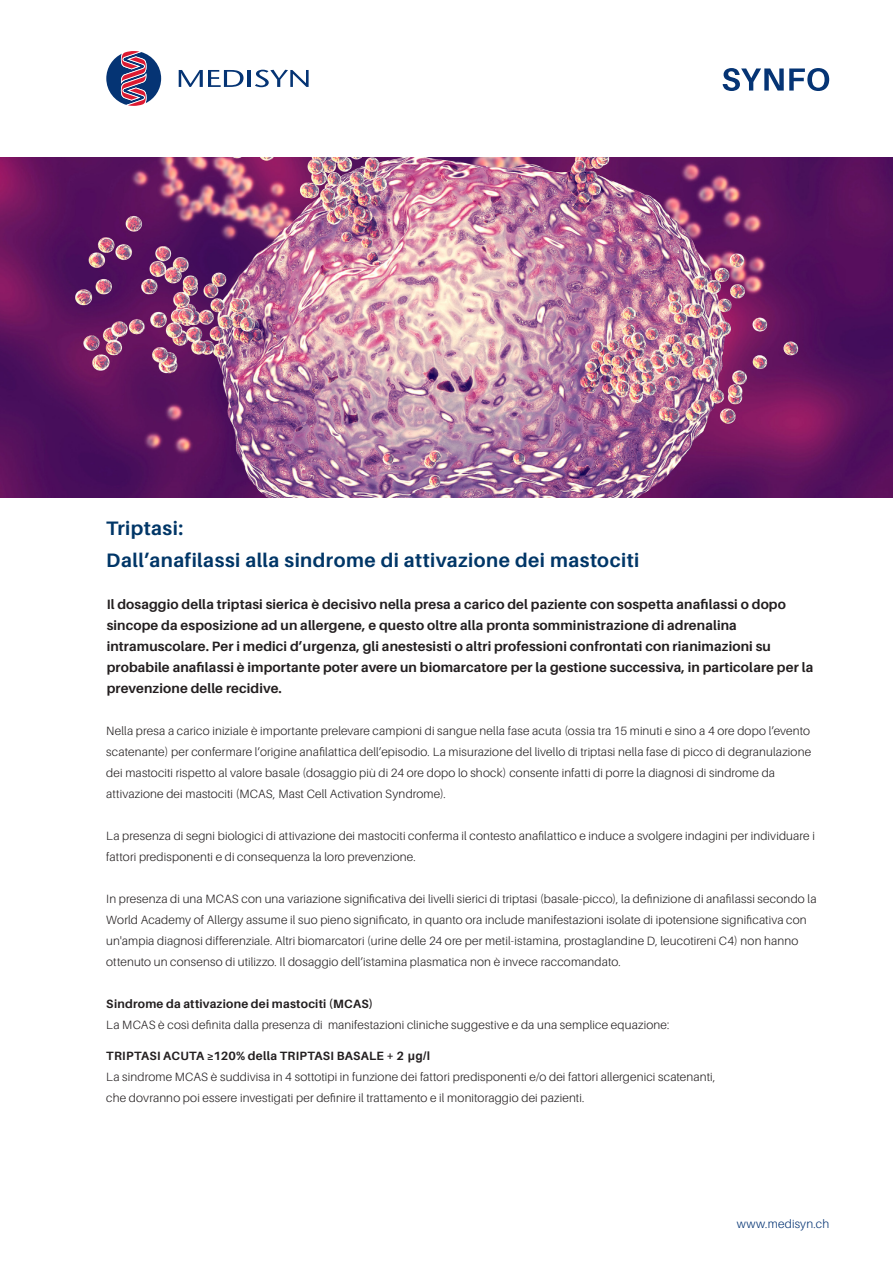
<style>
.page{position:relative;width:893px;height:1263px;background:#fff}
.page>*{position:absolute;margin:0;border:0;box-sizing:border-box;transform-origin:0 0}
.Lauftext{font:700 19.5px "Aileron";letter-spacing:.025em;color:#003667}
.t1{font:700 13.5px/21px "Aileron";letter-spacing:.01em;color:#231f20}
.Lauftext-2{font:300 12px/21px "Aileron";letter-spacing:.015em;color:#231f20}
.Lauftext-3{font:700 12px "Aileron";letter-spacing:.025em;color:#231f20}
.t2{font:300 12px "Aileron";letter-spacing:.015em;color:#053474}
.s1{font-weight:700}
.s2{font-family:"Arial"}
</style>
<div class="page">
<svg style="left:179px;top:70px;width:65px;height:17px"></svg>
<hr style="left:248px;top:70px;width:3px;height:17px;background:#053474">
<svg style="left:255px;top:70px;width:54px;height:17px"></svg>
<svg style="left:106px;top:51px;width:55px;height:55px"></svg>
<svg style="left:723px;top:68px;width:106px;height:23px"></svg>
<img style="left:0;top:157px;width:893px;height:340px">
<p class="Lauftext" style="left:106px;top:518px;width:78px">Triptasi:</p>
<p class="Lauftext" style="left:106px;top:549px;width:534px">Dall’anafilassi alla sindrome di attivazione dei mastociti</p>
<p class="t1" style="left:107px;top:594px;width:708px">Il dosaggio della triptasi sierica è decisivo nella presa a carico del paziente con sospetta anafilassi o dopo sincope da esposizione ad un allergene, e questo oltre alla pronta somministrazione di adrenalina intramuscolare. Per i medici d’urgenza, gli anestesisti o altri professioni confrontati con rianimazioni su probabile anafilassi è importante poter avere un biomarcatore per la gestione successiva, in particolare per la prevenzione delle recidive.</p>
<p class="Lauftext-2" style="left:106px;top:720px;width:706px">Nella presa a carico iniziale è importante prelevare campioni di sangue nella fase acuta (ossia tra 15 minuti e sino a 4 ore dopo l’evento scatenante) per confermare l’origine anafilattica dell’episodio. La misurazione del livello di triptasi nella fase di picco di degranulazione dei mastociti rispetto al valore basale (dosaggio più di 24 ore dopo lo shock) consente infatti di porre la diagnosi di sindrome da attivazione dei mastociti (MCAS, Mast Cell Activation Syndrome).</p>
<p class="Lauftext-2" style="left:106px;top:825px;width:710px">La presenza di segni biologici di attivazione dei mastociti conferma il contesto anafilattico e induce a svolgere indagini per individuare i fattori predisponenti e di consequenza la loro prevenzione.</p>
<p class="Lauftext-2" style="left:106px;top:888px;width:712px">In presenza di una MCAS con una variazione significativa dei livelli sierici di triptasi (basale-picco), la definizione di anafilassi secondo la World Academy of Allergy assume il suo pieno significato, in quanto ora include manifestazioni isolate di ipotensione significativa con un'ampia diagnosi differenziale. Altri biomarcatori (urine delle 24 ore per metil-istamina, prostaglandine D, leucotireni C4) non hanno ottenuto un consenso di utilizzo. Il dosaggio dell’istamina plasmatica non è invece raccomandato.</p>
<p class="Lauftext-2" style="left:106px;top:993px;width:565px"><span class="s1">Sindrome da attivazione dei mastociti (MCAS)<br></span>La MCAS è così definita dalla presenza di manifestazioni cliniche suggestive e da una semplice equazione:</p>
<p class="Lauftext-3" style="left:106px;top:1049px;width:325px">TRIPTASI ACUTA ≥120% della TRIPTASI BASALE + 2 <span class="s2">μg/l</span></p>
<p class="Lauftext-2" style="left:106px;top:1067px;width:611px">La sindrome MCAS è suddivisa in 4 sottotipi in funzione dei fattori predisponenti e/o dei fattori allergenici scatenanti, che dovranno poi essere investigati per definire il trattamento e il monitoraggio dei pazienti.</p>
<p class="t2" style="left:737px;top:1218px;width:94px">www.medisyn.ch</p>
</div>
